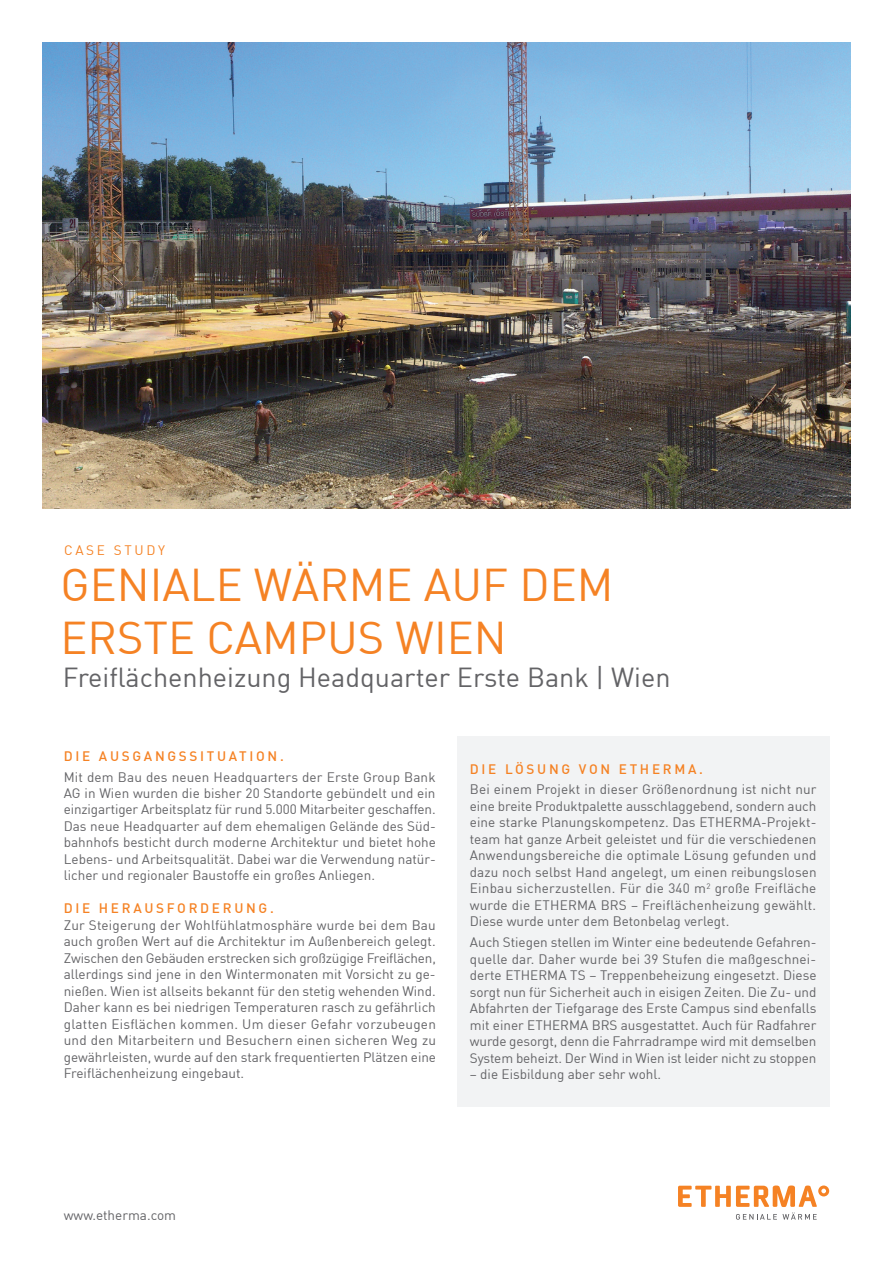
<style>
.page{position:relative;width:893px;height:1263px;background:#fff}
.page>*{position:absolute;margin:0;border:0;box-sizing:border-box;transform-origin:0 0}
.t1{font:45px/52.5px "DIN";color:#f58224}
.t2{font:27px "DIN";color:#636366}
.t3{font:13.5px/16.5px "DIN";color:#636366;text-align:justify}
.t4{font:500 13.5px "DIN";letter-spacing:.2em;color:#f58224}
.t5{font:13.5px "DIN";letter-spacing:.2em;color:#f58224}
</style>
<div class="page">
<div style="left:457px;top:736px;width:372px;height:371px;background:#f2f3f4"></div>
<svg style="left:678px;top:1185px;width:151px;height:35px"></svg>
<img style="left:43px;top:43px;width:807px;height:465px">
<p class="t5" style="left:64px;top:541px;width:102px">CASE STUDY</p>
<h1 class="t1" style="left:61px;top:558px;width:554px">GENIALE WÄRME AUF DEM<br>ERSTE CAMPUS WIEN</h1>
<h2 class="t2" style="left:63px;top:660px;width:609px">Freiflächenheizung Headquarter Erste Bank | Wien</h2>
<p class="t4" style="left:64px;top:747px;width:221px">DIE AUSGANGSSITUATION.</p>
<p class="t3" style="left:64px;top:768px;width:374px">Mit dem Bau des neuen Headquarters der Erste Group Bank AG in Wien wurden die bisher 20 Standorte gebündelt und ein einzigartiger Arbeitsplatz für rund 5.000 Mitarbeiter geschaffen.<br>Das neue Headquarter auf dem ehemaligen Gelände des Süd&shy;bahnhofs besticht durch moderne Architektur und bietet hohe Lebens- und Arbeitsqualität. Dabei war die Verwendung natür&shy;licher und regionaler Baustoffe ein großes Anliegen.</p>
<p class="t4" style="left:64px;top:900px;width:212px">DIE HERAUSFORDERUNG.</p>
<p class="t3" style="left:64px;top:916px;width:374px">Zur Steigerung der Wohlfühlatmosphäre wurde bei dem Bau auch großen Wert auf die Architektur im Außenbereich gelegt.<br>Zwischen den Gebäuden erstrecken sich großzügige Freiflächen, allerdings sind jene in den Wintermonaten mit Vorsicht zu ge&shy;nießen. Wien ist allseits bekannt für den stetig wehenden Wind.<br>Daher kann es bei niedrigen Temperaturen rasch zu gefährlich glatten Eisflächen kommen. Um dieser Gefahr vorzubeugen und den Mitarbeitern und Besuchern einen sicheren Weg zu gewährleisten, wurde auf den stark frequentierten Plätzen eine Freiflächenheizung eingebaut.</p>
<p class="t4" style="left:470px;top:760px;width:235px">DIE LÖSUNG VON ETHERMA.</p>
<p class="t3" style="left:470px;top:781px;width:348px">Bei einem Projekt in dieser Größenordnung ist nicht nur eine breite Produktpalette ausschlaggebend, sondern auch eine starke Planungskompetenz. Das ETHERMA-Projekt&shy;team hat ganze Arbeit geleistet und für die verschiedenen Anwendungsbereiche die optimale Lösung gefunden und dazu noch selbst Hand angelegt, um einen reibungslosen Einbau sicherzustellen. Für die 340 m<sup>2</sup> große Freifläche wurde die ETHERMA BRS – Freiflächenheizung gewählt.<br>Diese wurde unter dem Betonbelag verlegt.</p>
<p class="t3" style="left:470px;top:934px;width:348px">Auch Stiegen stellen im Winter eine bedeutende Gefahren&shy;quelle dar. Daher wurde bei 39 Stufen die maßgeschnei&shy;derte ETHERMA TS – Treppenbeheizung eingesetzt. Diese sorgt nun für Sicherheit auch in eisigen Zeiten. Die Zu- und Abfahrten der Tiefgarage des Erste Campus sind ebenfalls mit einer ETHERMA BRS ausgestattet. Auch für Radfahrer wurde gesorgt, denn die Fahrradrampe wird mit demselben System beheizt. Der Wind in Wien ist leider nicht zu stoppen</p>
<p class="t3" style="left:470px;top:1066px;width:193px">– die Eisbildung aber sehr wohl.</p>
<p class="t3" style="left:64px;top:1207px;width:114px">www.etherma.com</p>
</div>
